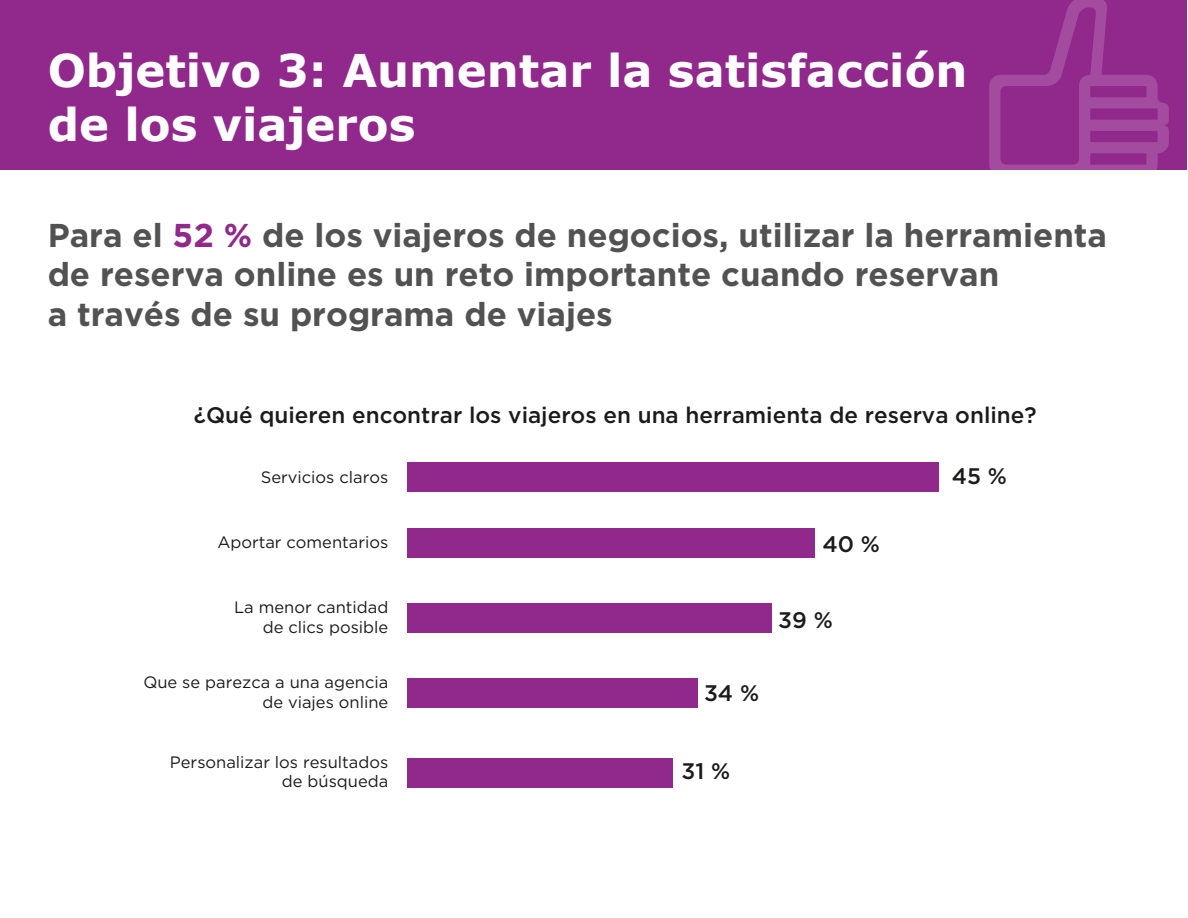
<style>
.page{position:relative;width:1188px;height:918px;background:#fff}
.page>*{position:absolute;margin:0;border:0;box-sizing:border-box;transform-origin:0 0}
.t1{font:700 45px/54px "Verdana";color:#fff}
.t2{font:700 33px/39.6px "Gotham";color:#525252}
.t3{font:500 22.5px "Gotham";color:#1c1b1a}
.t4{font:16.5px/19.6px "Gotham";color:#1c1b1a;text-align:right}
.s1{color:#91288c}
</style>
<div class="page">
<div style="left:407px;top:463px;width:531px;height:29px;background:#91288c"></div>
<div style="left:407px;top:528px;width:407px;height:30px;background:#91288c"></div>
<div style="left:407px;top:603px;width:364px;height:30px;background:#91288c"></div>
<div style="left:407px;top:678px;width:291px;height:30px;background:#91288c"></div>
<div style="left:407px;top:758px;width:266px;height:29px;background:#91288c"></div>
<div style="left:0;top:0;width:1187px;height:170px;background:#91288c"></div>
<svg style="left:989px;top:0;width:180px;height:170px"></svg>
<h1 class="t1" style="left:48px;top:43px;width:921px">Objetivo 3: Aumentar la satisfacción de los viajeros</h1>
<h2 class="t2" style="left:48px;top:215px;width:1061px">Para el <span class="s1">52 %</span> de los viajeros de negocios, utilizar la herramienta de reserva online es un reto importante cuando reservan<br>a través de su programa de viajes</h2>
<h3 class="t3" style="left:194px;top:400px;width:844px">¿Qué quieren encontrar los viajeros en una herramienta de reserva online?</h3>
<p class="t4" style="left:261px;top:467px;width:129px">Servicios claros</p>
<h3 class="t3" style="left:952px;top:461px;width:57px">45 %</h3>
<p class="t4" style="left:217px;top:532px;width:173px">Aportar comentarios</p>
<h3 class="t3" style="left:823px;top:529px;width:59px">40 %</h3>
<p class="t4" style="left:234px;top:597px;width:156px">La menor cantidad de clics posible</p>
<h3 class="t3" style="left:778px;top:605px;width:56px">39 %</h3>
<p class="t4" style="left:143px;top:672px;width:246px">Que se parezca a una agencia de viajes online</p>
<h3 class="t3" style="left:704px;top:679px;width:57px">34 %</h3>
<p class="t4" style="left:170px;top:752px;width:220px">Personalizar los resultados de búsqueda</p>
<h3 class="t3" style="left:682px;top:757px;width:50px">31 %</h3>
</div>
